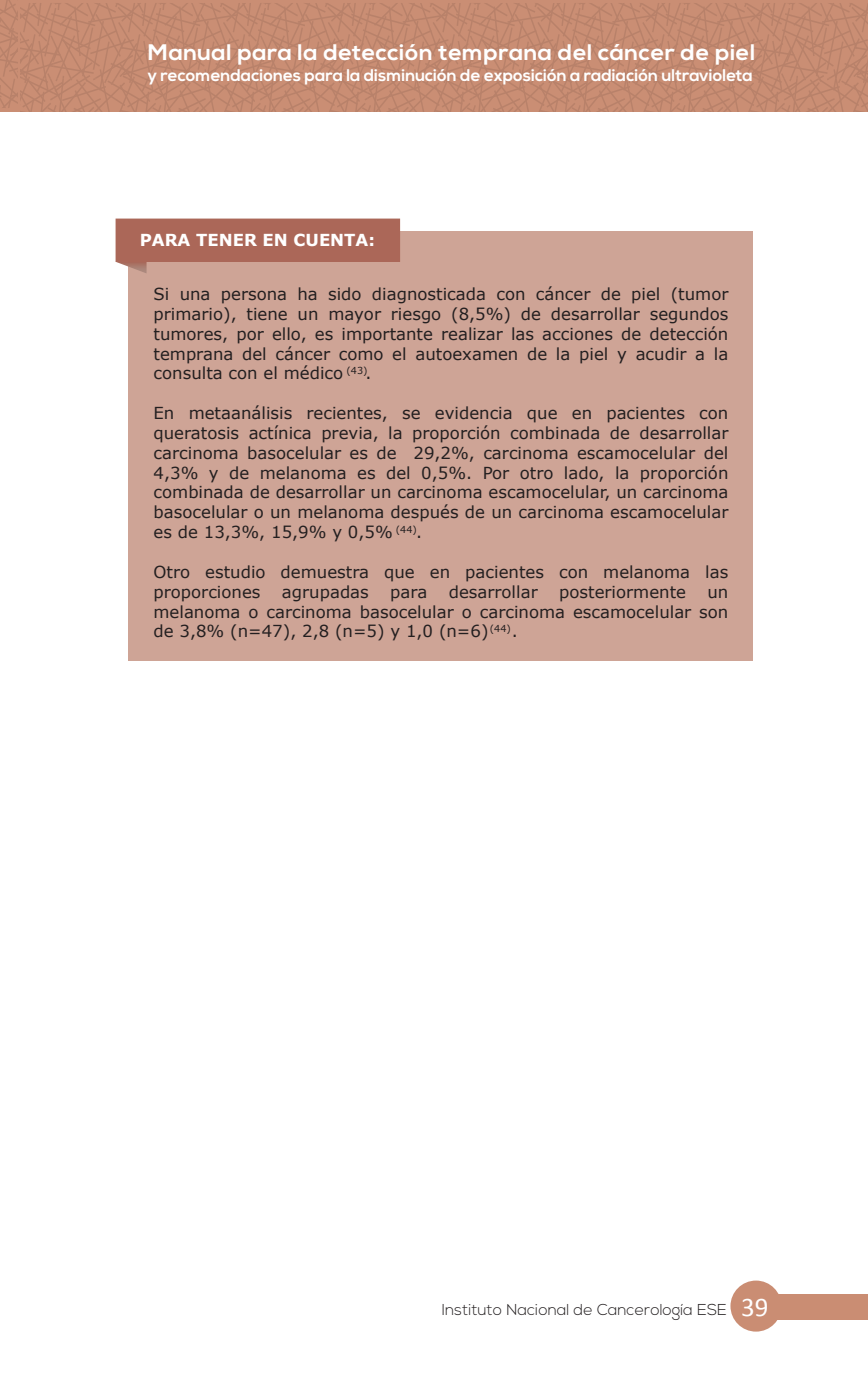
<style>
.page{position:relative;width:868px;height:1378px;background:#fff}
.page>*{position:absolute;margin:0;border:0;box-sizing:border-box;transform-origin:0 0}
.t1{font:700 22.5px "Nexa";letter-spacing:.02em;color:#fff;scale:1.04 1}
.t2{font:700 16.88px "Nexa";color:#fff}
.t3{font:16.43px/19.8px "Verdana";color:#231f20;text-align:justify}
.t4{font:700 16.43px "Verdana";color:#fff}
.t5{font:300 15.75px "Nexa";color:#231f20}
.t6{font:9.67px "Verdana";color:#231f20}
.s1{font-family:"Calibri";font-weight:400;font-size:27px;color:#fff}
</style>
<div class="page">
<div style="left:19px;top:0;width:848px;height:111px;background:#ca8e74"></div>
<svg style="left:20px;top:3px;width:847px;height:108px"></svg>
<div style="left:756px;top:1294px;width:111px;height:25px;background:#ca8d73"></div>
<div style="left:730px;top:1280px;width:51px;height:51px;background:#ca8d73;border-radius:50%"></div>
<div style="left:0;top:0;width:19px;height:111px;background:#ca8e74"></div>
<svg style="left:0;top:0;width:18px;height:108px"></svg>
<div style="left:128px;top:231px;width:624px;height:429px;background:#cea496"></div>
<svg style="left:115px;top:219px;width:285px;height:54px"></svg>
<h1 class="t1" style="left:148px;top:39px;width:585px">Manual para la detección temprana del cáncer de piel</h1>
<p class="t2" style="left:148px;top:66px;width:606px">y recomendaciones para la disminución de exposición a radiación ultravioleta</p>
<p class="t4" style="left:140px;top:228px;width:237px">PARA TENER EN CUENTA:</p>
<p class="t3" style="left:153px;top:284px;width:576px">Si una persona ha sido diagnosticada con cáncer de piel (tumor primario), tiene un mayor riesgo (8,5%) de desarrollar segundos tumores, por ello, es importante realizar las acciones de detección temprana del cáncer como el autoexamen de la piel y acudir a la consulta con el médico</p>
<p class="t3" style="left:365px;top:363px;width:8px">.</p>
<p class="t6" style="left:346px;top:364px;width:23px">(43)</p>
<p class="t3" style="left:153px;top:403px;width:576px">En metaanálisis recientes, se evidencia que en pacientes con queratosis actínica previa, la proporción combinada de desarrollar carcinoma basocelular es de 29,2%, carcinoma escamocelular del 4,3% y de melanoma es del 0,5%. Por otro lado, la proporción combinada de desarrollar un carcinoma escamocelular, un carcinoma basocelular o un melanoma después de un carcinoma escamocelular es de 13,3%, 15,9% y 0,5%</p>
<p class="t6" style="left:396px;top:522px;width:23px">(44)</p>
<p class="t3" style="left:153px;top:562px;width:576px">Otro estudio demuestra que en pacientes con melanoma las proporciones</p>
<p class="t3" style="left:416px;top:522px;width:8px">.</p>
<p class="t3" style="left:282px;top:582px;width:88px">agrupadas</p>
<p class="t3" style="left:390px;top:582px;width:38px">para</p>
<p class="t3" style="left:448px;top:582px;width:90px">desarrollar</p>
<p class="t3" style="left:559px;top:582px;width:128px">posteriormente</p>
<p class="t3" style="left:153px;top:582px;width:576px;text-indent:554px">un melanoma o carcinoma basocelular o carcinoma escamocelular son de 3,8% (n=47), 2,8 (n=5) y 1,0 (n=6)</p>
<p class="t6" style="left:490px;top:622px;width:23px">(44)</p>
<p class="t3" style="left:512px;top:621px;width:8px">.</p>
<p class="t5" style="left:442px;top:1300px;width:328px">Instituto Nacional de Cancerología ESE <span class="s1">39</span></p>
</div>
